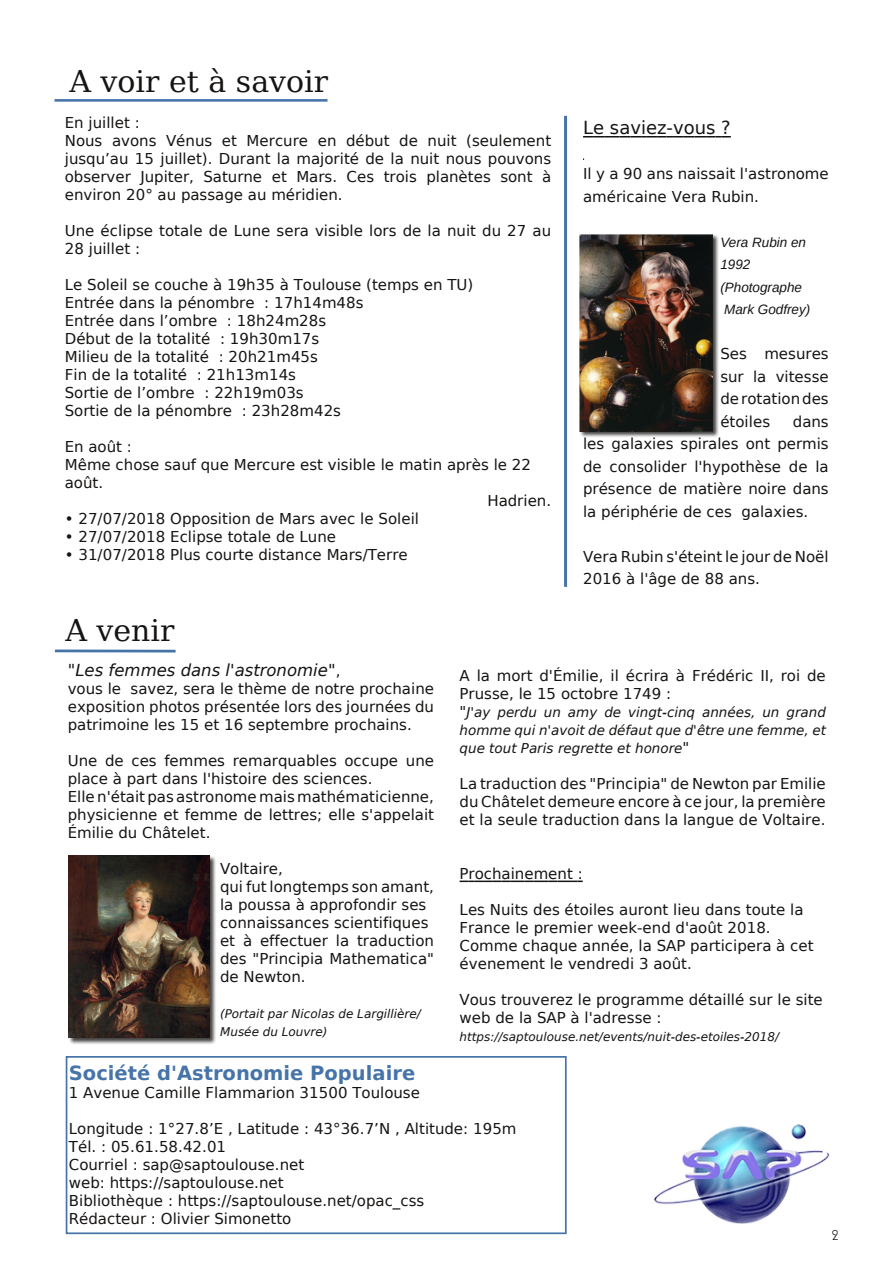
<style>
.page{position:relative;width:893px;height:1263px;background:#fff}
.page>*{position:absolute;margin:0;border:0;box-sizing:border-box;transform-origin:0 0}
.t1{font:30px "Bitstream Vera Serif";color:#161413}
.t2{font:700 19.5px "Bitstream Vera Sans";color:#4674a9}
.t3{font:18px "Bitstream Vera Sans";color:#161413}
.t4{font:italic 16.5px "Bitstream Vera Sans";color:#161413}
.t5{font:15px/18px "Bitstream Vera Sans";color:#161413}
.t6{font:15px "ARBONNIE";color:#161413}
.t7{font:italic 13.5px/18px "Bitstream Vera Sans";color:#161413;text-align:justify}
.t8{font:italic 13.5px/22.5px "Liberation Sans";color:#161413}
.t9{font:italic 12px/18px "Bitstream Vera Sans";color:#161413}
.s1{font-style:normal;font-size:15px}
</style>
<div class="page">
<svg style="left:460px;top:880px;width:123px;height:2px"></svg>
<hr style="left:55px;top:649px;width:121px;height:3px;background:#4674a9">
<hr style="left:55px;top:99px;width:273px;height:3px;background:#4674a9">
<svg style="left:583px;top:136px;width:148px;height:1px"></svg>
<hr style="left:564px;top:116px;width:3px;height:471px;background:#4674a9">
<img style="left:68px;top:856px;width:148px;height:188px">
<img style="left:68px;top:856px;width:141px;height:181px">
<img style="left:653px;top:1124px;width:177px;height:100px">
<div style="left:66px;top:1056px;width:501px;height:178px;border:2px solid #4674a9"></div>
<img style="left:579px;top:234px;width:140px;height:203px">
<img style="left:579px;top:234px;width:134px;height:197px">
<h1 class="t1" style="left:69px;top:64px;width:260px">A voir et à savoir</h1>
<p class="t5" style="left:65px;top:113px;width:488px">En juillet :<br>Nous avons Vénus et Mercure en début de nuit (seulement jusqu’au 15 juillet). Durant la majorité de la nuit nous pouvons observer Jupiter, Saturne et Mars. Ces trois planètes sont à environ 20° au passage au méridien.</p>
<p class="t5" style="left:65px;top:221px;width:488px">Une éclipse totale de Lune sera visible lors de la nuit du 27 au<br>28 juillet :</p>
<p class="t5" style="left:65px;top:275px;width:410px">Le Soleil se couche à 19h35 à Toulouse (temps en TU)<br>Entrée dans la pénombre : 17h14m48s<br>Entrée dans l’ombre : 18h24m28s<br>Début de la totalité : 19h30m17s<br>Milieu de la totalité : 20h21m45s<br>Fin de la totalité : 21h13m14s<br>Sortie de l’ombre : 22h19m03s<br>Sortie de la pénombre : 23h28m42s</p>
<p class="t5" style="left:65px;top:437px;width:69px">En août :</p>
<p class="t5" style="left:65px;top:455px;width:468px">Même chose sauf que Mercure est visible le matin après le 22</p>
<p class="t5" style="left:65px;top:473px;width:40px">août.</p>
<p class="t5" style="left:487px;top:491px;width:65px">Hadrien.</p>
<p class="t5" style="left:65px;top:509px;width:356px">• 27/07/2018 Opposition de Mars avec le Soleil</p>
<p class="t5" style="left:65px;top:527px;width:273px">• 27/07/2018 Eclipse totale de Lune</p>
<p class="t5" style="left:65px;top:545px;width:344px">• 31/07/2018 Plus courte distance Mars/Terre</p>
<h1 class="t1" style="left:65px;top:613px;width:111px">A venir</h1>
<p class="t3" style="left:583px;top:118px;width:149px">Le saviez-vous ?</p>
<p class="t5" style="left:583px;top:163px;width:247px;line-height:22.5px">Il y a 90 ans naissait l'astronome américaine Vera Rubin.</p>
<p class="t8" style="left:720px;top:231px;width:91px">Vera Rubin en<br>1992 (Photographe<br>Mark Godfrey)</p>
<p class="t5" style="left:720px;top:343px;width:110px;line-height:22.5px;text-align:justify">Ses mesures sur la vitesse derotationdes étoiles</p>
<p class="t5" style="left:583px;top:410px;width:247px;line-height:22.5px;text-align:justify;text-indent:210px">dans les galaxies spirales ont permis de consolider l'hypothèse de la présence de matière noire dans la périphérie de ces galaxies.</p>
<p class="t5" style="left:583px;top:545px;width:247px;line-height:22.5px">Vera Rubin s'éteint le jour de Noël<br>2016 à l'âge de 88 ans.</p>
<p class="t4" style="left:68px;top:660px;width:274px">"Les femmes dans l'astronomie"<span class="s1">,</span></p>
<p class="t5" style="left:68px;top:679px;width:368px;text-align:justify">vous le savez, sera le thème de notre prochaine exposition photos présentée lors des journées du patrimoine les 15 et 16 septembre prochains.</p>
<p class="t5" style="left:68px;top:751px;width:368px">Une de ces femmes remarquables occupe une place à part dans l'histoire des sciences.<br>Elle n'était pas astronome mais mathématicienne, physicienne et femme de lettres; elle s'appelait Émilie du Châtelet.</p>
<p class="t5" style="left:220px;top:859px;width:216px">Voltaire,<br>qui fut longtemps son amant, la poussa à approfondir ses connaissances scientifiques et à effectuer la traduction des "Principia Mathematica" de Newton.</p>
<p class="t9" style="left:220px;top:1005px;width:202px">(Portait par Nicolas de Largillière/<br>Musée du Louvre)</p>
<p class="t5" style="left:460px;top:667px;width:368px">A la mort d'Émilie, il écrira à Frédéric II, roi de<br>Prusse, le 15 octobre 1749 :</p>
<p class="t7" style="left:460px;top:703px;width:368px"><span class="s1">"</span>J'ay perdu un amy de vingt-cinq années, un grand homme qui n'avoit de défaut que d'être une femme, et que tout Paris regrette et honore<span class="s1">"</span></p>
<p class="t5" style="left:460px;top:775px;width:368px;text-align:justify">La traduction des "Principia" de Newton par Emilie du Châtelet demeure encore à ce jour, la première et la seule traduction dans la langue de Voltaire.</p>
<p class="t5" style="left:460px;top:865px;width:125px">Prochainement :</p>
<p class="t5" style="left:460px;top:901px;width:356px">Les Nuits des étoiles auront lieu dans toute la France le premier week-end d'août 2018.<br>Comme chaque année, la SAP participera à cet évenement le vendredi 3 août.</p>
<p class="t5" style="left:460px;top:991px;width:365px">Vous trouverez le programme détaillé sur le site web de la SAP à l'adresse :</p>
<p class="t9" style="left:460px;top:1028px;width:321px">https://saptoulouse.net/events/nuit-des-etoiles-2018/</p>
<h2 class="t2" style="left:69px;top:1062px;width:348px">Société d'Astronomie Populaire</h2>
<p class="t5" style="left:69px;top:1084px;width:353px">1 Avenue Camille Flammarion 31500 Toulouse</p>
<p class="t5" style="left:69px;top:1120px;width:449px">Longitude : 1°27.8’E , Latitude : 43°36.7’N , Altitude: 195m Tél. : 05.61.58.42.01<br>Courriel : sap@saptoulouse.net<br>web: https://saptoulouse.net<br>Bibliothèque : https://saptoulouse.net/opac_css<br>Rédacteur : Olivier Simonetto</p>
<p class="t6" style="left:832px;top:1226px;width:8px">2</p>
</div>
